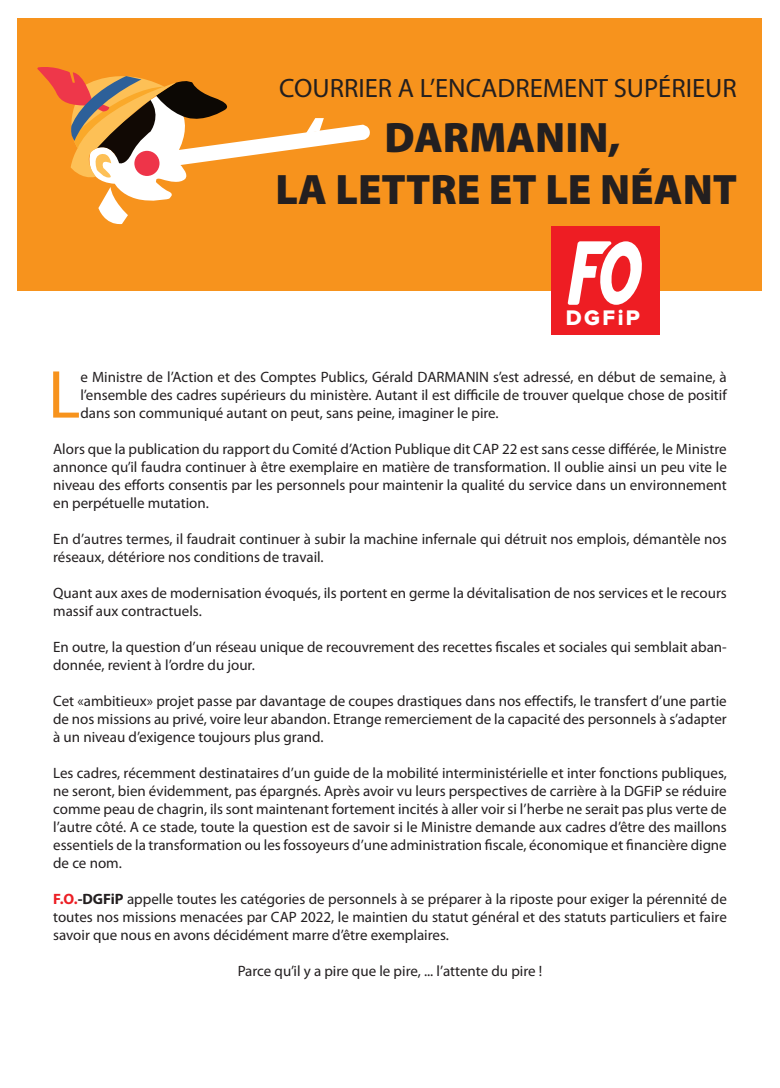
<style>
.page{position:relative;width:780px;height:1088px;background:#fff}
.page>*{position:absolute;margin:0;border:0;box-sizing:border-box;transform-origin:0 0}
.t1{font:68.38px "Myriad Pro";color:#f7931d}
.t2{font:900 42.75px/51.2px "Myriad Pro";color:#231f20;text-align:center}
.t3{font:26.62px "Myriad Pro";color:#231f20}
.t4{font:21.88px "Proxima Nova Extrabld";letter-spacing:.11em;color:#fff}
.t5{font:15px/18px "Myriad Pro";color:#231f20;text-align:justify}
.s1{font-weight:700;color:#ec1f25}
.s2{font-weight:700}
</style>
<div class="page">
<div style="left:18px;top:18px;width:744px;height:273px;background:#f7931d"></div>
<svg style="left:37px;top:67px;width:333px;height:158px"></svg>
<div style="left:551px;top:227px;width:108px;height:108px;background:#ee1d23"></div>
<svg style="left:567px;top:241px;width:75px;height:64px"></svg>
<h3 class="t3" style="left:279px;top:72px;width:459px">COURRIER A L’ENCADREMENT SUPÉRIEUR</h3>
<h2 class="t2" style="left:275px;top:113px;width:463px">DARMANIN,<br>LA LETTRE ET LE NÉANT</h2>
<h3 class="t4" style="left:566px;top:307px;width:76px">DGFiP</h3>
<h1 class="t1" style="left:48px;top:352px;width:34px">L</h1>
<p class="t5" style="left:80px;top:367px;width:648px">e Ministre de l’Action et des Comptes Publics, Gérald DARMANIN s’est adressé, en début de semaine, à l’ensemble des cadres supérieurs du ministère. Autant il est difficile de trouver quelque chose de positif dans son communiqué autant on peut, sans peine, imaginer le pire.</p>
<p class="t5" style="left:53px;top:439px;width:675px">Alors que la publication du rapport du Comité d’Action Publique dit CAP 22 est sans cesse différée, le Ministre annonce qu’il faudra continuer à être exemplaire en matière de transformation. Il oublie ainsi un peu vite le niveau des efforts consentis par les personnels pour maintenir la qualité du service dans un environnement en perpétuelle mutation.</p>
<p class="t5" style="left:53px;top:529px;width:675px">En d’autres termes, il faudrait continuer à subir la machine infernale qui détruit nos emplois, démantèle nos réseaux, détériore nos conditions de travail.</p>
<p class="t5" style="left:53px;top:583px;width:675px">Quant aux axes de modernisation évoqués, ils portent en germe la dévitalisation de nos services et le recours massif aux contractuels.</p>
<p class="t5" style="left:53px;top:637px;width:675px">En outre, la question d’un réseau unique de recouvrement des recettes fiscales et sociales qui semblait aban&shy;donnée, revient à l’ordre du jour.</p>
<p class="t5" style="left:53px;top:691px;width:675px">Cet «ambitieux» projet passe par davantage de coupes drastiques dans nos effectifs, le transfert d’une partie de nos missions au privé, voire leur abandon. Etrange remerciement de la capacité des personnels à s’adapter à un niveau d’exigence toujours plus grand.</p>
<p class="t5" style="left:53px;top:763px;width:675px">Les cadres, récemment destinataires d’un guide de la mobilité interministérielle et inter fonctions publiques, ne seront, bien évidemment, pas épargnés. Après avoir vu leurs perspectives de carrière à la DGFiP se réduire comme peau de chagrin, ils sont maintenant fortement incités à aller voir si l’herbe ne serait pas plus verte de l’autre côté. A ce stade, toute la question est de savoir si le Ministre demande aux cadres d’être des maillons essentiels de la transformation ou les fossoyeurs d’une administration fiscale, économique et financière digne de ce nom.</p>
<p class="t5" style="left:53px;top:889px;width:675px"><span class="s1">F.O.</span><span class="s2">-DGFiP</span> appelle toutes les catégories de personnels à se préparer à la riposte pour exiger la pérennité de toutes nos missions menacées par CAP 2022, le maintien du statut général et des statuts particuliers et faire savoir que nous en avons décidément marre d’être exemplaires.</p>
<p class="t5" style="left:238px;top:961px;width:306px">Parce qu’il y a pire que le pire, ... l’attente du pire !</p>
</div>
